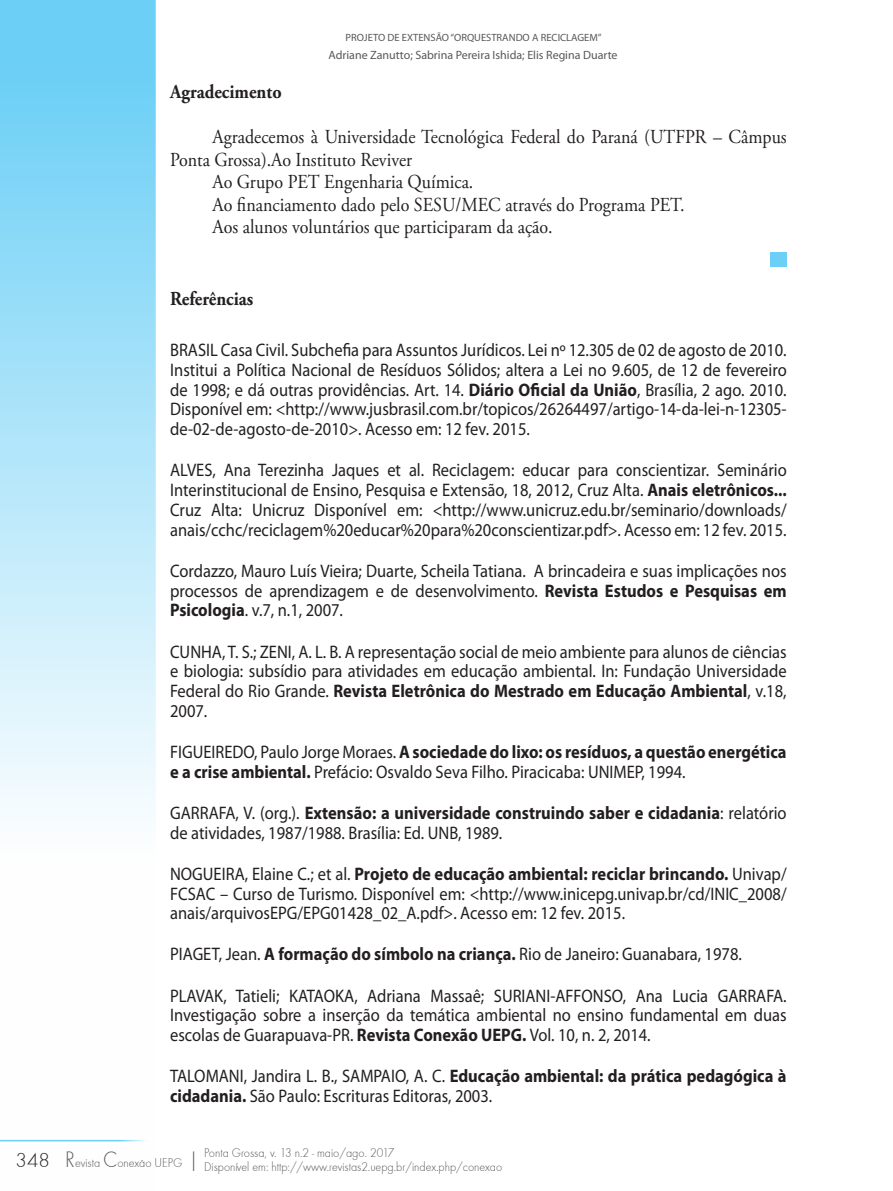
<style>
.page{position:relative;width:893px;height:1191px;background:#fff}
.page>*{position:absolute;margin:0;border:0;box-sizing:border-box;transform-origin:0 0}
.t1{font:19.8px "Adobe Garamond Pro";color:#231f20;scale:.91 1}
.t2{font:700 19.8px "Adobe Garamond Pro";color:#231f20;scale:.91 1}
.t3{font:18.15px/19.8px "Myriad Pro";color:#231f20;text-align:justify;scale:.91 1}
.t4{font:13.2px/14.4px "Futura TEE Ligh";color:#57585a;scale:.91 1}
.t5{font:12px "Myriad Pro";color:#57585a}
.t6{font:10.5px "Myriad Pro";color:#57585a}
.s1{font-weight:700}
.s2{font-size:23.1px}
.s3{font-size:21px;color:#231f20}
</style>
<div class="page">
<svg style="left:0;top:0;width:156px;height:1142px"></svg>
<hr style="left:0;top:1139px;width:150px;height:2px;background:#6bcff6">
<div style="left:770px;top:252px;width:17px;height:15px;background:#6bcff6"></div>
<p class="t6" style="left:345px;top:31px;width:258px">PROJETO DE EXTENSÃO “ORQUESTRANDO A RECICLAGEM”</p>
<p class="t5" style="left:328px;top:48px;width:291px">Adriane Zanutto; Sabrina Pereira Ishida; Elis Regina Duarte</p>
<p class="t2" style="left:170px;top:80px;width:124px">Agradecimento</p>
<p class="t1" style="left:213px;top:125px;width:632px">Agradecemos à Universidade Tecnológica Federal do Paraná (UTFPR – Câmpus</p>
<p class="t1" style="left:170px;top:147px;width:267px">Ponta Grossa).Ao Instituto Reviver</p>
<p class="t1" style="left:213px;top:170px;width:288px">Ao Grupo PET Engenharia Química.</p>
<p class="t1" style="left:213px;top:192px;width:520px">Ao financiamento dado pelo SESU/MEC através do Programa PET.</p>
<p class="t1" style="left:213px;top:215px;width:375px">Aos alunos voluntários que participaram da ação.</p>
<p class="t2" style="left:170px;top:287px;width:93px">Referências</p>
<p class="t3" style="left:170px;top:340px;width:679px">BRASIL Casa Civil. Subchefia para Assuntos Jurídicos. Lei nº 12.305 de 02 de agosto de 2010.<br>Institui a Política Nacional de Resíduos Sólidos; altera a Lei no 9.605, de 12 de fevereiro de 1998; e dá outras providências. Art. 14. <span class="s1">Diário Oficial da União</span>, Brasília, 2 ago. 2010.<br>Disponível em: &lt;http://www.jusbrasil.com.br/topicos/26264497/artigo-14-da-lei-n-12305- de-02-de-agosto-de-2010&gt;. Acesso em: 12 fev. 2015.</p>
<p class="t3" style="left:170px;top:460px;width:679px">ALVES, Ana Terezinha Jaques et al. Reciclagem: educar para conscientizar. Seminário Interinstitucional de Ensino, Pesquisa e Extensão, 18, 2012, Cruz Alta. <span class="s1">Anais eletrônicos...<br></span>Cruz Alta: Unicruz Disponível em: &lt;http://www.unicruz.edu.br/seminario/downloads/ anais/cchc/reciclagem%20educar%20para%20conscientizar.pdf&gt;. Acesso em: 12 fev. 2015.</p>
<p class="t3" style="left:170px;top:560px;width:679px">Cordazzo, Mauro Luís Vieira; Duarte, Scheila Tatiana. A brincadeira e suas implicações nos processos de aprendizagem e de desenvolvimento. <span class="s1">Revista Estudos e Pesquisas em Psicologia</span>. v.7, n.1, 2007.</p>
<p class="t3" style="left:170px;top:641px;width:679px">CUNHA, T. S.; ZENI, A. L. B. A representação social de meio ambiente para alunos de ciências e biologia: subsídio para atividades em educação ambiental. In: Fundação Universidade Federal do Rio Grande. <span class="s1">Revista Eletrônica do Mestrado em Educação Ambiental</span>, v.18, 2007.</p>
<p class="t3" style="left:170px;top:741px;width:679px">FIGUEIREDO, Paulo Jorge Moraes. <span class="s1">A sociedade do lixo: os resíduos, a questão energética e a crise ambiental.</span> Prefácio: Osvaldo Seva Filho. Piracicaba: UNIMEP, 1994.</p>
<p class="t3" style="left:170px;top:802px;width:679px">GARRAFA, V. (org.). <span class="s1">Extensão: a universidade construindo saber e cidadania</span>: relatório de atividades, 1987/1988. Brasília: Ed. UNB, 1989.</p>
<p class="t3" style="left:170px;top:863px;width:679px">NOGUEIRA, Elaine C.; et al. <span class="s1">Projeto de educação ambiental: reciclar brincando.</span> Univap/ FCSAC – Curso de Turismo. Disponível em: &lt;http://www.inicepg.univap.br/cd/INIC_2008/ anais/arquivosEPG/EPG01428_02_A.pdf&gt;. Acesso em: 12 fev. 2015.</p>
<p class="t3" style="left:170px;top:944px;width:630px">PIAGET, Jean. <span class="s1">A formação do símbolo na criança.</span> Rio de Janeiro: Guanabara, 1978.</p>
<p class="t3" style="left:170px;top:985px;width:679px">PLAVAK, Tatieli; KATAOKA, Adriana Massaê; SURIANI-AFFONSO, Ana Lucia GARRAFA.<br>Investigação sobre a inserção da temática ambiental no ensino fundamental em duas escolas de Guarapuava-PR. <span class="s1">Revista Conexão UEPG.</span> Vol. 10, n. 2, 2014.</p>
<p class="t3" style="left:170px;top:1066px;width:679px">TALOMANI, Jandira L. B., SAMPAIO, A. C. <span class="s1">Educação ambiental: da prática pedagógica à cidadania.</span> São Paulo: Escrituras Editoras, 2003.</p>
<p class="t4" style="left:204px;top:1145px;width:329px;text-indent:-63px">- <span class="s2">|</span> Ponta Grossa, v. 13 n.2 - maio/ago. 2017<br>Disponível em: http://www.revistas2.uepg.br/index.php/conexao</p>
<p class="t4" style="left:16px;top:1155px;width:185px"><span class="s3">348</span> <span class="s2">R</span>evista <span class="s2">C</span>onexao UEPG</p>
</div>
